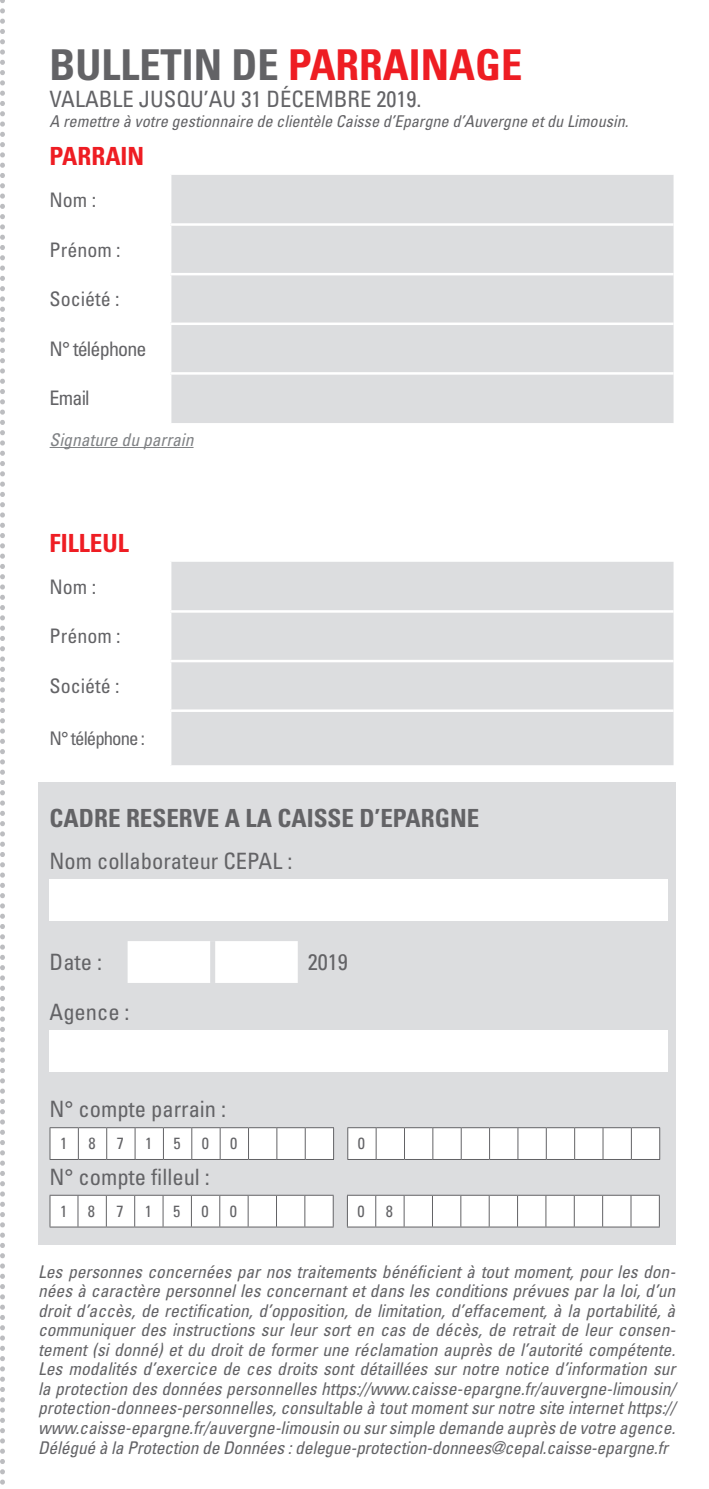
<style>
.page{position:relative;width:709px;height:1489px;background:#fff}
.page>*{position:absolute;margin:0;border:0;box-sizing:border-box;transform-origin:0 0}
.t1{font:700 condensed 42.5px "Univers LT Std";color:#636366}
.t2{font:700 condensed 25px "Univers LT Std";color:#636366}
.t3{font:700 condensed 25px "Univers LT Std";color:#ee1d23}
.t4{font:condensed 22.5px "Univers LT Std";color:#636366}
.t5{font:condensed 20px "Univers LT Std";color:#636366}
.t6{font:condensed 20px "Univers LT Std";letter-spacing:-.04em;color:#636366}
.t7{font:condensed 18.75px "Univers LT Std";letter-spacing:-.05em;color:#636366}
.t8{font:italic condensed 17.5px/19.5px "Univers LT Std";letter-spacing:-.01em;color:#636366;text-align:justify}
.t9{font:italic condensed 17.5px "Univers LT Std";color:#808285}
.t10{font:italic condensed 16.25px "Univers LT Std";color:#636366}
.t11{font:condensed 16.25px "Univers LT Std";color:#636366}
.s1{color:#ee1d23}
</style>
<div class="page">
<div style="left:38px;top:782px;width:637px;height:462px;background:#dcdddf"></div>
<div style="left:171px;top:175px;width:502px;height:248px;background:#dcdddf"></div>
<hr style="left:170px;top:223px;width:503px;height:3px;background:#fff">
<hr style="left:170px;top:273px;width:503px;height:2px;background:#fff">
<hr style="left:170px;top:322px;width:503px;height:3px;background:#fff">
<hr style="left:170px;top:372px;width:503px;height:2px;background:#fff">
<hr style="left:50px;top:447px;width:143px;height:1px;background:#808285">
<div style="left:171px;top:562px;width:502px;height:203px;background:#dcdddf"></div>
<hr style="left:170px;top:610px;width:503px;height:2px;background:#fff">
<hr style="left:170px;top:659px;width:503px;height:3px;background:#fff">
<hr style="left:170px;top:709px;width:503px;height:3px;background:#fff">
<div style="left:50px;top:879px;width:618px;height:42px;background:#fff"></div>
<div style="left:128px;top:941px;width:170px;height:41px;background:#fff"></div>
<div style="left:210px;top:941px;width:5px;height:41px;background:#dcdddf"></div>
<div style="left:50px;top:1030px;width:618px;height:42px;background:#fff"></div>
<svg style="left:50px;top:1127px;width:610px;height:32px"></svg>
<hr style="left:659px;top:1195px;width:1px;height:31px;background:#636366">
<svg style="left:50px;top:1194px;width:609px;height:33px"></svg>
<svg style="left:0;top:0;width:5px;height:1485px"></svg>
<h1 class="t1" style="left:50px;top:39px;width:474px">BULLETIN DE <span class="s1">PARRAINAGE</span></h1>
<p class="t4" style="left:50px;top:85px;width:373px">VALABLE JUSQU’AU 31 DÉCEMBRE 2019.</p>
<p class="t10" style="left:50px;top:111px;width:580px">A remettre à votre gestionnaire de clientèle Caisse d’Epargne d’Auvergne et du Limousin.</p>
<h2 class="t3" style="left:50px;top:141px;width:96px">PARRAIN</h2>
<p class="t5" style="left:50px;top:187px;width:48px">Nom :</p>
<p class="t5" style="left:50px;top:237px;width:73px">Prénom :</p>
<p class="t5" style="left:50px;top:286px;width:71px">Société :</p>
<p class="t6" style="left:50px;top:336px;width:98px">N° téléphone</p>
<p class="t5" style="left:50px;top:385px;width:42px">Email</p>
<p class="t9" style="left:50px;top:428px;width:145px">Signature du parrain</p>
<h2 class="t3" style="left:50px;top:527px;width:81px">FILLEUL</h2>
<p class="t5" style="left:50px;top:574px;width:48px">Nom :</p>
<p class="t5" style="left:50px;top:623px;width:73px">Prénom :</p>
<p class="t5" style="left:50px;top:673px;width:71px">Société :</p>
<p class="t7" style="left:50px;top:726px;width:97px">N° téléphone :</p>
<h2 class="t2" style="left:50px;top:803px;width:431px">CADRE RESERVE A LA CAISSE D’EPARGNE</h2>
<p class="t4" style="left:50px;top:847px;width:244px">Nom collaborateur CEPAL :</p>
<p class="t4" style="left:50px;top:947px;width:54px">Date :</p>
<p class="t4" style="left:308px;top:947px;width:41px">2019</p>
<p class="t4" style="left:50px;top:998px;width:81px">Agence :</p>
<p class="t4" style="left:50px;top:1094px;width:178px">N° compte parrain :</p>
<p class="t11" style="left:60px;top:1133px;width:9px">1</p>
<p class="t11" style="left:88px;top:1133px;width:9px">8</p>
<p class="t11" style="left:117px;top:1133px;width:9px">7</p>
<p class="t11" style="left:145px;top:1133px;width:9px">1</p>
<p class="t11" style="left:173px;top:1133px;width:9px">5</p>
<p class="t11" style="left:202px;top:1133px;width:9px">0</p>
<p class="t11" style="left:230px;top:1133px;width:9px">0</p>
<p class="t11" style="left:358px;top:1133px;width:9px">0</p>
<p class="t4" style="left:50px;top:1162px;width:162px">N° compte filleul :</p>
<p class="t11" style="left:60px;top:1200px;width:9px">1</p>
<p class="t11" style="left:88px;top:1200px;width:9px">8</p>
<p class="t11" style="left:116px;top:1200px;width:9px">7</p>
<p class="t11" style="left:145px;top:1200px;width:9px">1</p>
<p class="t11" style="left:173px;top:1200px;width:9px">5</p>
<p class="t11" style="left:201px;top:1200px;width:9px">0</p>
<p class="t11" style="left:230px;top:1200px;width:9px">0</p>
<p class="t11" style="left:357px;top:1200px;width:9px">0</p>
<p class="t11" style="left:386px;top:1200px;width:9px">8</p>
<p class="t8" style="left:38px;top:1261px;width:639px">Les personnes concernées par nos traitements bénéficient à tout moment, pour les don&shy;nées à caractère personnel les concernant et dans les conditions prévues par la loi, d’un droit d’accès, de rectification, d’opposition, de limitation, d’effacement, à la portabilité, à communiquer des instructions sur leur sort en cas de décès, de retrait de leur consen&shy;tement (si donné) et du droit de former une réclamation auprès de l’autorité compétente.<br>Les modalités d’exercice de ces droits sont détaillées sur notre notice d’information sur la protection des données personnelles https://www.caisse-epargne.fr/auvergne-limousin/ protection-donnees-personnelles, consultable à tout moment sur notre site internet https:// www.caisse-epargne.fr/auvergne-limousin ou sur simple demande auprès de votre agence.<br>Délégué à la Protection de Données : delegue-protection-donnees@cepal.caisse-epargne.fr</p>
</div>
